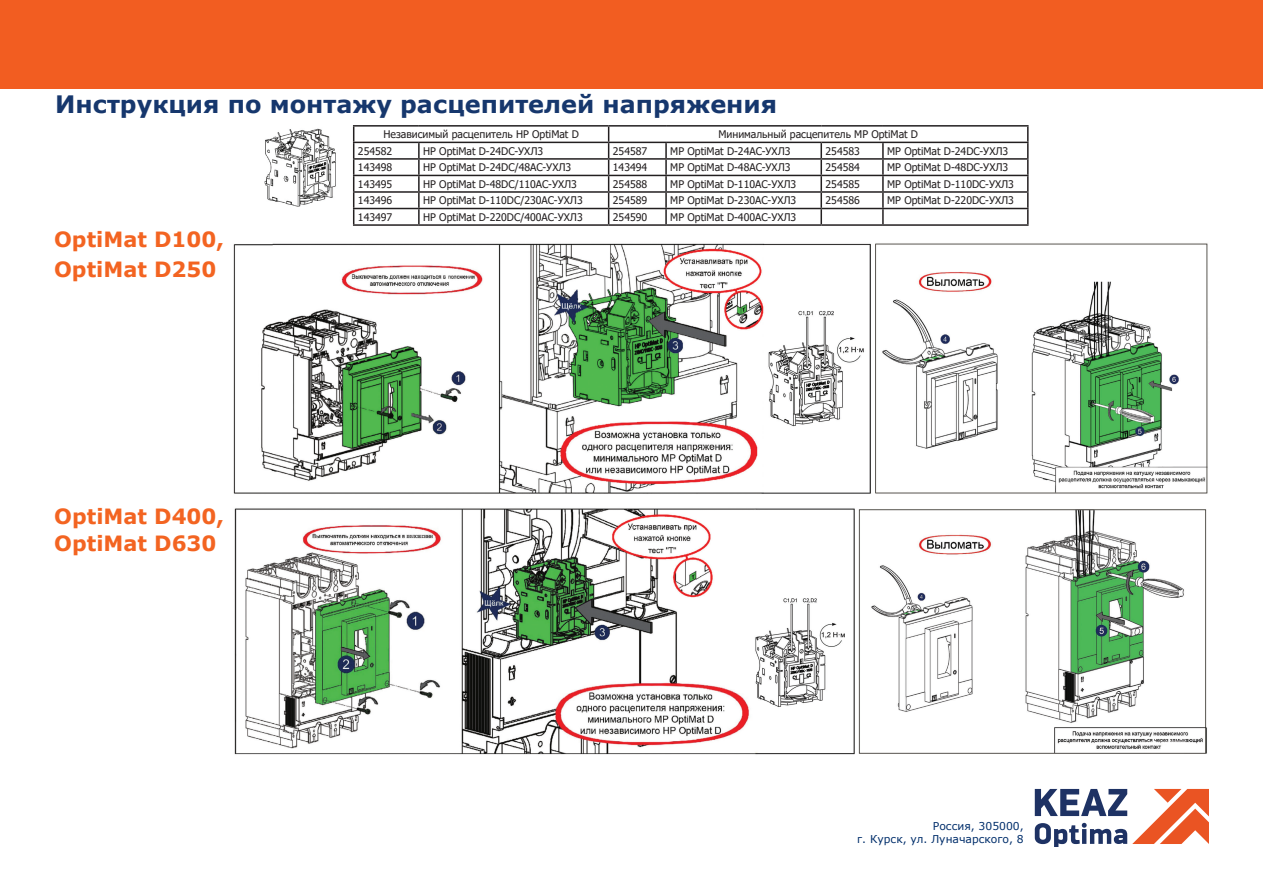
<style>
.page{position:relative;width:1263px;height:893px;background:#fff}
.page>*{position:absolute;margin:0;border:0;box-sizing:border-box;transform-origin:0 0}
.Заголовок_2{font:700 24px "Verdana";color:#16376d}
.Заголовок_2-2{font:700 21px "Verdana";color:#f36421}
.Обычный{font:10.8px "Verdana";color:#002e6b}
.t1{font:10.5px "Tahoma";color:#231f20}
</style>
<div class="page">
<div style="left:0;top:0;width:1263px;height:89px;background:#f25d21"></div>
<img style="left:233px;top:243px;width:975px;height:251px">
<img style="left:264px;top:128px;width:72px;height:79px">
<img style="left:234px;top:508px;width:973px;height:247px">
<svg style="left:1035px;top:789px;width:174px;height:58px"></svg>
<hr style="left:353px;top:125px;width:66px;height:2px;background:#231f20">
<hr style="left:419px;top:125px;width:190px;height:2px;background:#231f20">
<hr style="left:609px;top:125px;width:57px;height:2px;background:#231f20">
<hr style="left:666px;top:125px;width:155px;height:2px;background:#231f20">
<hr style="left:821px;top:125px;width:62px;height:2px;background:#231f20">
<hr style="left:883px;top:125px;width:145px;height:2px;background:#231f20">
<hr style="left:353px;top:142px;width:66px;height:1px;background:#231f20">
<hr style="left:419px;top:142px;width:190px;height:1px;background:#231f20">
<hr style="left:609px;top:142px;width:57px;height:1px;background:#231f20">
<hr style="left:666px;top:142px;width:155px;height:1px;background:#231f20">
<hr style="left:821px;top:142px;width:62px;height:1px;background:#231f20">
<hr style="left:883px;top:142px;width:145px;height:1px;background:#231f20">
<hr style="left:353px;top:158px;width:66px;height:2px;background:#231f20">
<hr style="left:419px;top:158px;width:190px;height:2px;background:#231f20">
<hr style="left:609px;top:158px;width:57px;height:2px;background:#231f20">
<hr style="left:666px;top:158px;width:155px;height:2px;background:#231f20">
<hr style="left:821px;top:158px;width:62px;height:2px;background:#231f20">
<hr style="left:883px;top:158px;width:145px;height:2px;background:#231f20">
<hr style="left:353px;top:175px;width:66px;height:1px;background:#231f20">
<hr style="left:419px;top:175px;width:190px;height:1px;background:#231f20">
<hr style="left:609px;top:175px;width:57px;height:1px;background:#231f20">
<hr style="left:666px;top:175px;width:155px;height:1px;background:#231f20">
<hr style="left:821px;top:175px;width:62px;height:1px;background:#231f20">
<hr style="left:883px;top:175px;width:145px;height:1px;background:#231f20">
<hr style="left:353px;top:191px;width:66px;height:2px;background:#231f20">
<hr style="left:419px;top:191px;width:190px;height:2px;background:#231f20">
<hr style="left:609px;top:191px;width:57px;height:2px;background:#231f20">
<hr style="left:666px;top:191px;width:155px;height:2px;background:#231f20">
<hr style="left:821px;top:191px;width:62px;height:2px;background:#231f20">
<hr style="left:883px;top:191px;width:145px;height:2px;background:#231f20">
<hr style="left:353px;top:208px;width:66px;height:1px;background:#231f20">
<svg style="left:353px;top:127px;width:1px;height:97px"></svg>
<hr style="left:419px;top:208px;width:190px;height:1px;background:#231f20">
<svg style="left:418px;top:143px;width:2px;height:81px"></svg>
<hr style="left:609px;top:208px;width:57px;height:1px;background:#231f20">
<svg style="left:608px;top:127px;width:1px;height:97px"></svg>
<hr style="left:666px;top:208px;width:155px;height:1px;background:#231f20">
<svg style="left:665px;top:143px;width:2px;height:81px"></svg>
<hr style="left:821px;top:208px;width:62px;height:1px;background:#231f20">
<svg style="left:820px;top:143px;width:2px;height:81px"></svg>
<hr style="left:883px;top:208px;width:145px;height:1px;background:#231f20">
<svg style="left:882px;top:143px;width:2px;height:81px"></svg>
<svg style="left:1027px;top:127px;width:1px;height:97px"></svg>
<hr style="left:353px;top:224px;width:66px;height:2px;background:#231f20">
<hr style="left:419px;top:224px;width:190px;height:2px;background:#231f20">
<hr style="left:609px;top:224px;width:57px;height:2px;background:#231f20">
<hr style="left:666px;top:224px;width:155px;height:2px;background:#231f20">
<hr style="left:821px;top:224px;width:62px;height:2px;background:#231f20">
<hr style="left:883px;top:224px;width:145px;height:2px;background:#231f20">
<p class="Заголовок_2" style="left:55px;top:88px;width:723px">Инструкция по монтажу расцепителей напряжения</p>
<p class="Заголовок_2-2" style="left:54px;top:224px;width:171px">OptiMat D100,</p>
<p class="Заголовок_2-2" style="left:54px;top:254px;width:164px">OptiMat D250</p>
<p class="Заголовок_2-2" style="left:54px;top:502px;width:171px">OptiMat D400,</p>
<p class="Заголовок_2-2" style="left:54px;top:529px;width:164px">OptiMat D630</p>
<p class="t1" style="left:383px;top:127px;width:197px">Независимый расцепитель HP OptiMat D</p>
<p class="t1" style="left:718px;top:127px;width:201px">Минимальный расцепитель МР OptiMat D</p>
<p class="t1" style="left:358px;top:144px;width:36px">254582</p>
<p class="t1" style="left:423px;top:144px;width:122px">НР OptiMat D-24DC-УХЛ3</p>
<p class="t1" style="left:613px;top:144px;width:36px">254587</p>
<p class="t1" style="left:670px;top:144px;width:122px">МР OptiMat D-24AC-УХЛ3</p>
<p class="t1" style="left:825px;top:144px;width:36px">254583</p>
<p class="t1" style="left:887px;top:144px;width:123px">МР OptiMat D-24DC-УХЛ3</p>
<p class="t1" style="left:358px;top:160px;width:36px">143498</p>
<p class="t1" style="left:423px;top:160px;width:150px">НР OptiMat D-24DC/48AC-УХЛ3</p>
<p class="t1" style="left:613px;top:160px;width:36px">143494</p>
<p class="t1" style="left:670px;top:160px;width:122px">МР OptiMat D-48AC-УХЛ3</p>
<p class="t1" style="left:825px;top:160px;width:36px">254584</p>
<p class="t1" style="left:887px;top:160px;width:123px">МР OptiMat D-48DC-УХЛ3</p>
<p class="t1" style="left:358px;top:177px;width:36px">143495</p>
<p class="t1" style="left:423px;top:177px;width:155px">НР OptiMat D-48DC/110AC-УХЛ3</p>
<p class="t1" style="left:613px;top:177px;width:36px">254588</p>
<p class="t1" style="left:670px;top:177px;width:127px">МР OptiMat D-110AC-УХЛ3</p>
<p class="t1" style="left:825px;top:177px;width:36px">254585</p>
<p class="t1" style="left:887px;top:177px;width:128px">МР OptiMat D-110DC-УХЛ3</p>
<p class="t1" style="left:358px;top:193px;width:36px">143496</p>
<p class="t1" style="left:423px;top:193px;width:161px">НР OptiMat D-110DC/230AC-УХЛ3</p>
<p class="t1" style="left:613px;top:193px;width:36px">254589</p>
<p class="t1" style="left:670px;top:193px;width:127px">МР OptiMat D-230AC-УХЛ3</p>
<p class="t1" style="left:825px;top:193px;width:36px">254586</p>
<p class="t1" style="left:887px;top:193px;width:128px">МР OptiMat D-220DC-УХЛ3</p>
<p class="t1" style="left:358px;top:210px;width:36px">143497</p>
<p class="t1" style="left:423px;top:210px;width:161px">НР OptiMat D-220DC/400AC-УХЛ3</p>
<p class="t1" style="left:613px;top:210px;width:36px">254590</p>
<p class="t1" style="left:670px;top:210px;width:127px">МР OptiMat D-400AC-УХЛ3</p>
<p class="Обычный" style="left:933px;top:819px;width:92px">Россия, 305000,</p>
<p class="Обычный" style="left:857px;top:831px;width:168px">г. Курск, ул. Луначарского, 8</p>
</div>
